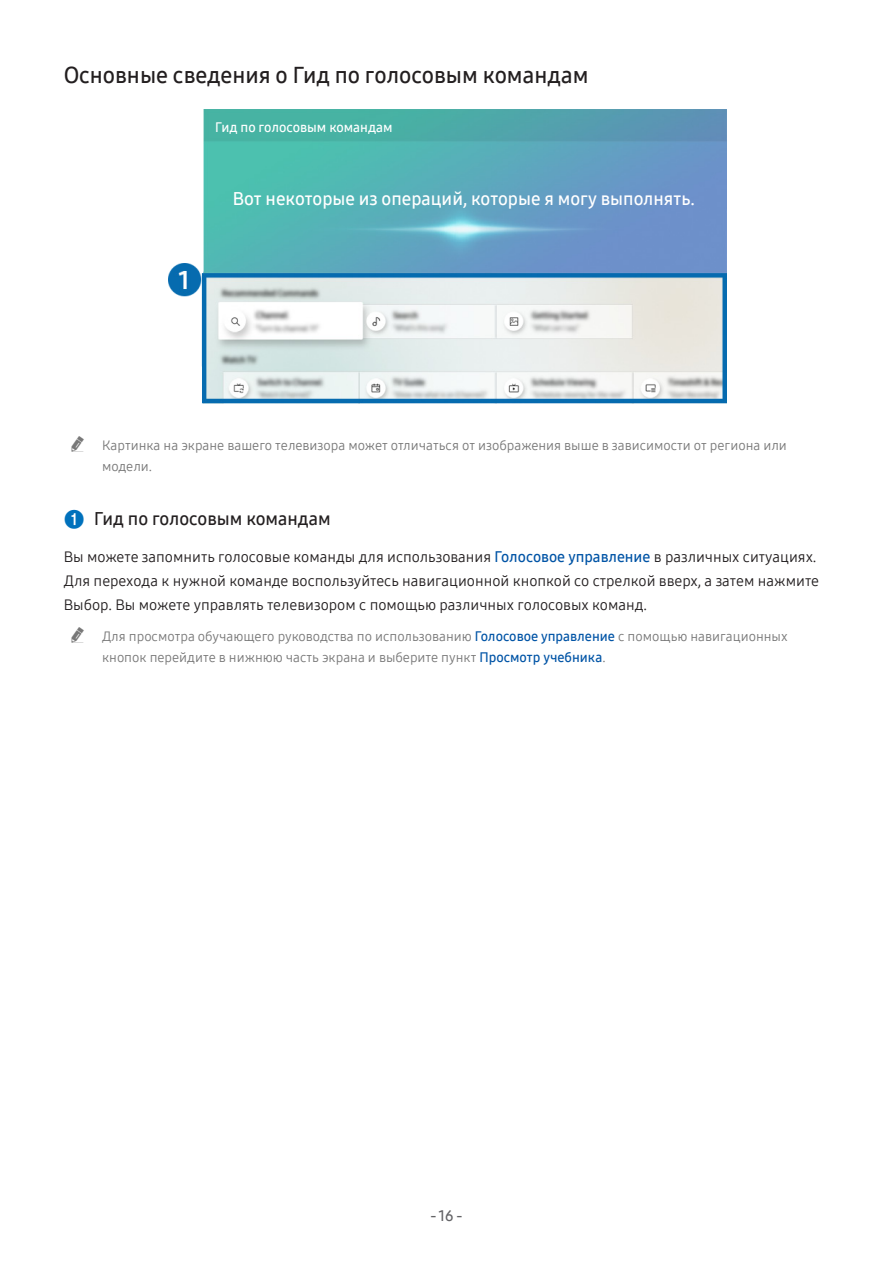
<style>
.page{position:relative;width:893px;height:1263px;background:#fff}
.page>*{position:absolute;margin:0;border:0;box-sizing:border-box;transform-origin:0 0}
.Heading2{font:22.5px "Samsung One 600";color:#231f20}
.Description-Cell{font:18px "Samsung One 600";color:#fff}
.t1{font:18px "Samsung One 600";color:#231f20}
.Description{font:15px/24px "Samsung One 400";color:#231f20}
.t2{font:15px "Samsung One 600";color:#636366}
.t3{font:13.5px/21px "Samsung One 400";color:#787878}
.Description-Cell-2{font:13.5px "Samsung One 600";color:#fff}
.s1{font-family:"Numberblackfilled";font-size:19.5px;color:#0071bc}
.s2{font-family:"Samsung One 600";color:#0154a6}
</style>
<div class="page">
<img style="left:169px;top:110px;width:558px;height:293px">
<p class="Heading2" style="left:64px;top:60px;width:526px">Основные сведения о Гид по голосовым командам</p>
<p class="Description-Cell-2" style="left:215px;top:118px;width:179px">Гид по голосовым командам</p>
<p class="Description-Cell" style="left:233px;top:187px;width:464px">Вот некоторые из операций, которые я могу выполнять.</p>
<p class="t3" style="left:102px;top:435px;width:686px">Картинка на экране вашего телевизора может отличаться от изображения выше в зависимости от региона или модели.</p>
<p class="t1" style="left:64px;top:507px;width:269px"><span class="s1">1</span> Гид по голосовым командам</p>
<p class="Description" style="left:64px;top:544px;width:757px">Вы можете запомнить голосовые команды для использования <span class="s2">Голосовое управление</span> в различных ситуациях.<br>Для перехода к нужной команде воспользуйтесь навигационной кнопкой со стрелкой вверх, а затем нажмите<br>Выбор. Вы можете управлять телевизором с помощью различных голосовых команд.</p>
<p class="t3" style="left:102px;top:626px;width:687px">Для просмотра обучающего руководства по использованию <span class="s2">Голосовое управление</span> с помощью навигационных кнопок перейдите в нижнюю часть экрана и выберите пункт <span class="s2">Просмотр учебника</span>.</p>
<p class="t2" style="left:430px;top:1205px;width:34px">- 16 -</p>
</div>
